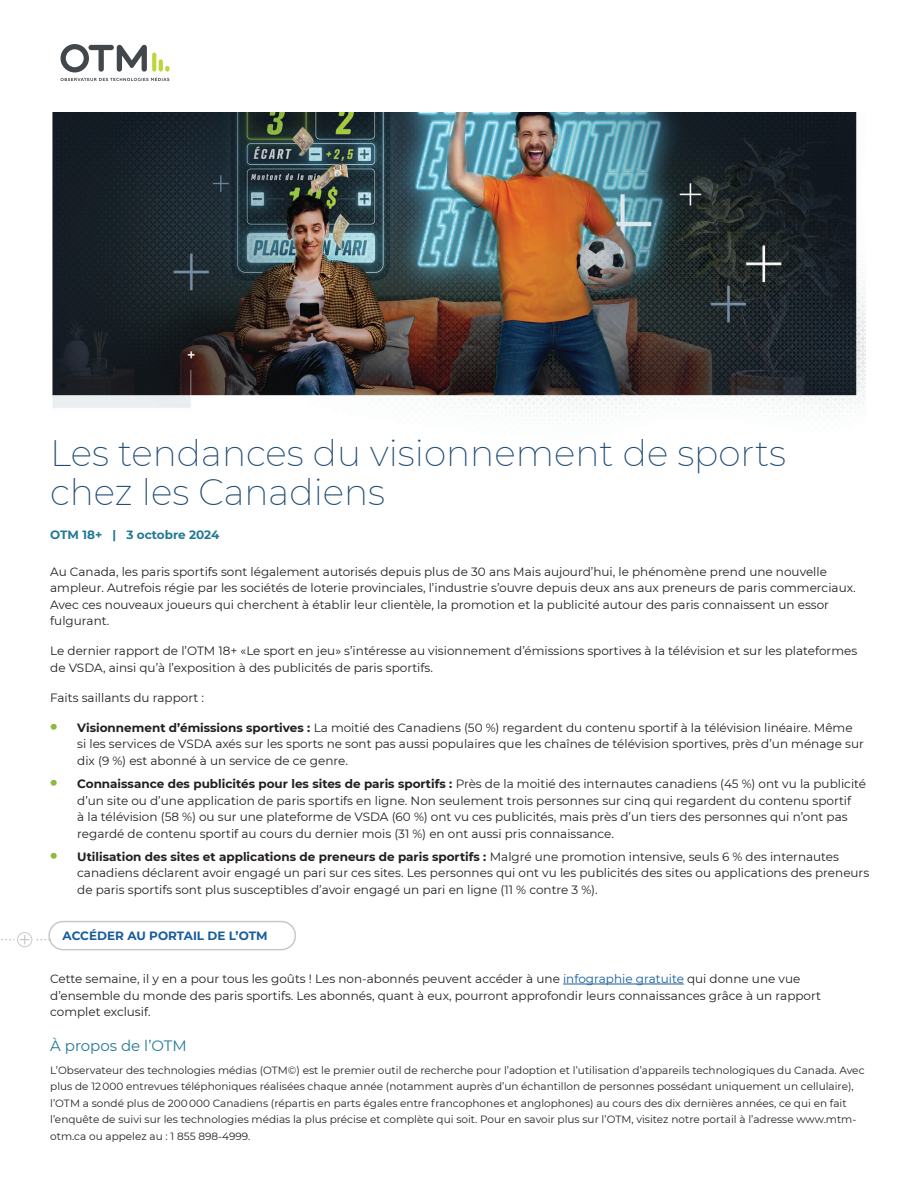
<style>
.page{position:relative;width:918px;height:1188px;background:#fff}
.page>*{position:absolute;margin:0;border:0;box-sizing:border-box;transform-origin:0 0}
.t1{font:200 36px/39px "Montserrat";color:#214e74}
.t2{font:15px "Montserrat";color:#237996}
.t3{font:12px/16.5px "Montserrat";color:#231f20}
.t4{font:700 12px "Montserrat";color:#175d9e}
.t5{font:700 12px "Montserrat";color:#237996}
.t6{font:10.5px/16.5px "Montserrat";color:#231f20}
.s1{font-weight:900;font-size:18px;color:#8cb93e}
.s2{font-weight:700}
.s3{color:#175d9e}
</style>
<div class="page">
<div style="left:17px;top:932px;width:15px;height:15px;border:1px solid #c7c8ca;border-radius:50%"></div>
<svg style="left:1px;top:935px;width:45px;height:9px"></svg>
<div style="left:48px;top:921px;width:248px;height:29px;border:2px solid #c7c8ca;border-radius:14px"></div>
<svg style="left:61px;top:44px;width:108px;height:37px"></svg>
<img style="left:53px;top:112px;width:812px;height:300px">
<hr style="left:563px;top:984px;width:121px;height:1px;background:#175d9e">
<h1 class="t1" style="left:50px;top:432px;width:737px">Les tendances du visionnement de sports chez les Canadiens</h1>
<p class="t5" style="left:50px;top:526px;width:171px">OTM 18+ | 3 octobre 2024</p>
<p class="t3" style="left:50px;top:563px;width:807px">Au Canada, les paris sportifs sont légalement autorisés depuis plus de 30 ans Mais aujourd’hui, le phénomène prend une nouvelle ampleur. Autrefois régie par les sociétés de loterie provinciales, l’industrie s’ouvre depuis deux ans aux preneurs de paris commerciaux.<br>Avec ces nouveaux joueurs qui cherchent à établir leur clientèle, la promotion et la publicité autour des paris connaissent un essor fulgurant.</p>
<p class="t3" style="left:50px;top:642px;width:808px">Le dernier rapport de l’OTM 18+ «Le sport en jeu» s’intéresse au visionnement d’émissions sportives à la télévision et sur les plateformes de VSDA, ainsi qu’à l’exposition à des publicités de paris sportifs.</p>
<p class="t3" style="left:50px;top:689px;width:155px">Faits saillants du rapport :</p>
<p class="t3" style="left:77px;top:719px;width:788px;text-indent:-27px"><span class="s1">•</span> <span class="s2">Visionnement d’émissions sportives :</span> La moitié des Canadiens (50 %) regardent du contenu sportif à la télévision linéaire. Même si les services de VSDA axés sur les sports ne sont pas aussi populaires que les chaînes de télévision sportives, près d’un ménage sur dix (9 %) est abonné à un service de ce genre.</p>
<p class="t3" style="left:77px;top:775px;width:790px;text-indent:-27px"><span class="s1">•</span> <span class="s2">Connaissance des publicités pour les sites de paris sportifs :</span> Près de la moitié des internautes canadiens (45 %) ont vu la publicité d’un site ou d’une application de paris sportifs en ligne. Non seulement trois personnes sur cinq qui regardent du contenu sportif<br>à la télévision (58 %) ou sur une plateforme de VSDA (60 %) ont vu ces publicités, mais près d’un tiers des personnes qui n’ont pas regardé de contenu sportif au cours du dernier mois (31 %) en ont aussi pris connaissance.</p>
<p class="t3" style="left:77px;top:848px;width:794px;text-indent:-27px"><span class="s1">•</span> <span class="s2">Utilisation des sites et applications de preneurs de paris sportifs :</span> Malgré une promotion intensive, seuls 6 % des internautes canadiens déclarent avoir engagé un pari sur ces sites. Les personnes qui ont vu les publicités des sites ou applications des preneurs de paris sportifs sont plus susceptibles d’avoir engagé un pari en ligne (11 % contre 3 %).</p>
<p class="t4" style="left:63px;top:927px;width:207px">ACCÉDER AU PORTAIL DE L’OTM</p>
<p class="t3" style="left:50px;top:970px;width:772px">Cette semaine, il y en a pour tous les goûts ! Les non-abonnés peuvent accéder à une <span class="s3">infographie gratuite</span> qui donne une vue d’ensemble du monde des paris sportifs. Les abonnés, quant à eux, pourront approfondir leurs connaissances grâce à un rapport complet exclusif.</p>
<p class="t2" style="left:50px;top:1035px;width:138px">À propos de l’OTM</p>
<p class="t6" style="left:50px;top:1061px;width:816px">L’Observateur des technologies médias (OTM©) est le premier outil de recherche pour l’adoption et l’utilisation d’appareils technologiques du Canada. Avec plus de 12 000 entrevues téléphoniques réalisées chaque année (notamment auprès d’un échantillon de personnes possédant uniquement un cellulaire), l’OTM a sondé plus de 200 000 Canadiens (répartis en parts égales entre francophones et anglophones) au cours des dix dernières années, ce qui en fait l’enquête de suivi sur les technologies médias la plus précise et complète qui soit. Pour en savoir plus sur l’OTM, visitez notre portail à l’adresse www.mtm&shy;otm.ca ou appelez au : 1 855 898-4999.</p>
</div>
